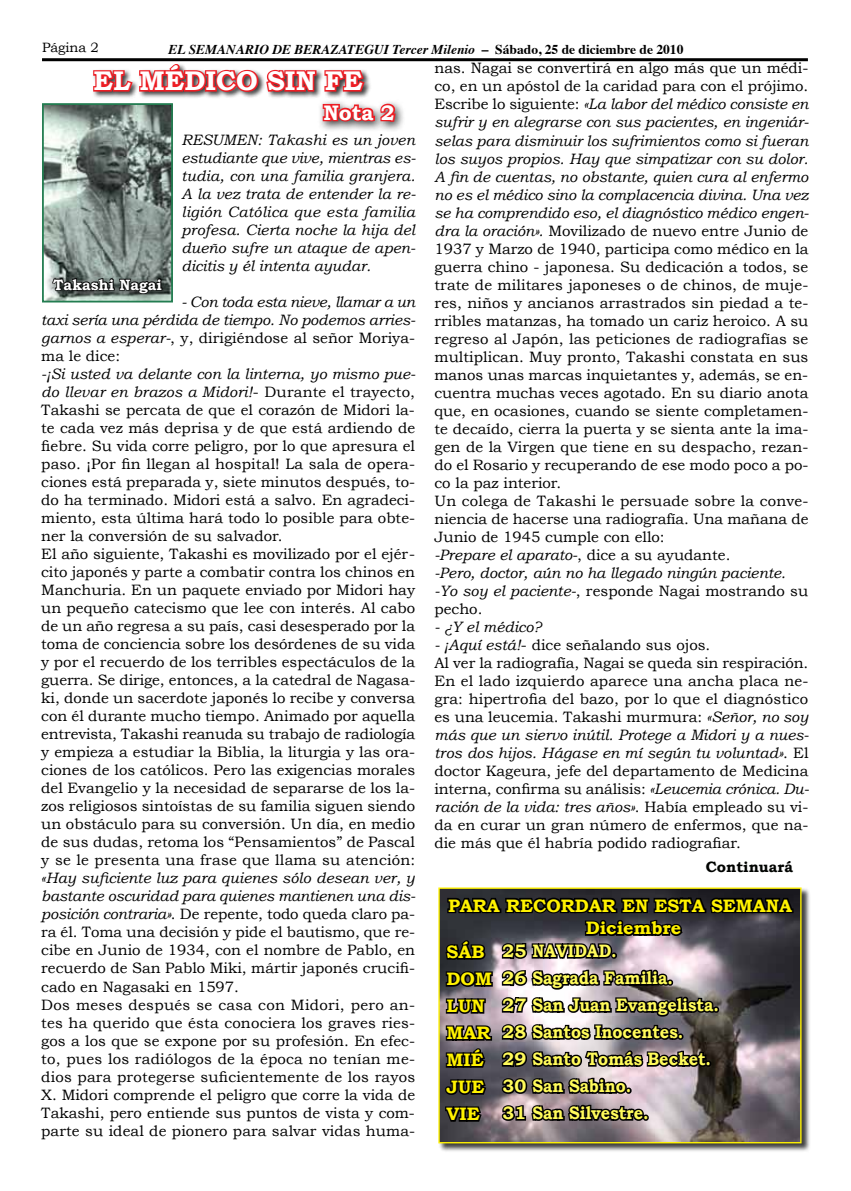
<style>
.page{position:relative;width:851px;height:1191px;background:#fff}
.page>*{position:absolute;margin:0;border:0;box-sizing:border-box;transform-origin:0 0}
.t1{font:700 27px "Bookman Old Style";color:#fff}
.t2{font:700 21px "Bookman Old Style";color:#fff}
.t3{font:700 18px/27px "Bookman Old Style";color:#fffb5b}
.t4{font:700 18px/27px "Bookman Old Style";color:#fff200}
.t5{font:15px/18px "Bookman Old Style";color:#000}
.t6{font:italic 15px/18px "Bookman Old Style";color:#000;text-align:justify}
.t7{font:700 15px "Bookman Old Style";color:#fff}
.t8{font:700 15px "Bookman Old Style";letter-spacing:-.005em;color:#000300}
.t9{font:italic 700 13.5px "Times";color:#000}
.t10{font:13.5px "Bookman Old Style";color:#000}
.s1{font-style:normal}
.s2{font-style:italic}
</style>
<div class="page">
<hr style="left:42px;top:58px;width:765px;height:3px;background:#000">
<div style="left:438px;top:887px;width:372px;height:265px;background:#000;opacity:.75"></div>
<img style="left:440px;top:889px;width:359px;height:252px">
<svg style="left:442px;top:887px;width:353px;height:238px;background:#5b5558"></svg>
<div style="left:317px;top:98px;width:89px;height:34px;background:#000;opacity:.75"></div>
<svg style="left:92px;top:58px;width:305px;height:68px"></svg>
<img style="left:45px;top:106px;width:125px;height:163px">
<div style="left:42px;top:103px;width:131px;height:199px;border:2px solid #237d51"></div>
<div style="left:43px;top:269px;width:128px;height:34px;background:#000;opacity:.75"></div>
<svg style="left:51px;top:276px;width:112px;height:19px;background:#393f3d"></svg>
<p class="t10" style="left:42px;top:39px;width:58px">Página 2</p>
<p class="t9" style="left:169px;top:37px;width:516px">EL SEMANARIO DE BERAZATEGUI Tercer Milenio <span class="s1">– Sábado, 25 de diciembre de 2010</span></p>
<h1 class="t1" style="left:94px;top:65px;width:270px">EL MÉDICO SIN FE</h1>
<h2 class="t2" style="left:323px;top:100px;width:73px">Nota 2</h2>
<p class="t6" style="left:181px;top:131px;width:236px">RESUMEN: Takashi es un joven estudiante que vive, mientras es&shy;tudia, con una familia granjera.<br>A la vez trata de entender la re&shy;ligión Católica que esta familia profesa. Cierta noche la hija del dueño sufre un ataque de apen&shy;dicitis y él intenta ayudar.</p>
<p class="t6" style="left:41px;top:293px;width:375px;text-indent:140px">- Con toda esta nieve, llamar a un taxi sería una pérdida de tiempo. No podemos arries&shy;garnos a esperar-<span class="s1">, y, dirigiéndose al señor Moriya&shy;ma le dice:</span></p>
<p class="t5" style="left:41px;top:365px;width:376px"><span class="s2">-¡Si usted va delante con la linterna, yo mismo pue&shy;do llevar en brazos a Midori!</span>- Durante el trayecto, Takashi se percata de que el corazón de Midori la&shy;te cada vez más deprisa y de que está ardiendo de fiebre. Su vida corre peligro, por lo que apresura el paso. ¡Por fin llegan al hospital! La sala de opera&shy;ciones está preparada y, siete minutos después, to&shy;do ha terminado. Midori está a salvo. En agradeci&shy;miento, esta última hará todo lo posible para obte&shy;ner la conversión de su salvador.<br>El año siguiente, Takashi es movilizado por el ejér&shy;cito japonés y parte a combatir contra los chinos en Manchuria. En un paquete enviado por Midori hay un pequeño catecismo que lee con interés. Al cabo de un año regresa a su país, casi desesperado por la toma de conciencia sobre los desórdenes de su vida y por el recuerdo de los terribles espectáculos de la guerra. Se dirige, entonces, a la catedral de Nagasa&shy;ki, donde un sacerdote japonés lo recibe y conversa con él durante mucho tiempo. Animado por aquella entrevista, Takashi reanuda su trabajo de radiología y empieza a estudiar la Biblia, la liturgia y las ora&shy;ciones de los católicos. Pero las exigencias morales del Evangelio y la necesidad de separarse de los la&shy;zos religiosos sintoístas de su familia siguen siendo un obstáculo para su conversión. Un día, en medio de sus dudas, retoma los “Pensamientos” de Pascal y se le presenta una frase que llama su atención:</p>
<p class="t5" style="left:41px;top:869px;width:375px"><span class="s2">«Hay suficiente luz para quienes sólo desean ver, y bastante oscuridad para quienes mantienen una dis&shy;posición contraria»</span>. De repente, todo queda claro pa&shy;ra él. Toma una decisión y pide el bautismo, que re&shy;cibe en Junio de 1934, con el nombre de Pablo, en recuerdo de San Pablo Miki, mártir japonés crucifi&shy;cado en Nagasaki en 1597.<br>Dos meses después se casa con Midori, pero an&shy;tes ha querido que ésta conociera los graves ries&shy;gos a los que se expone por su profesión. En efec&shy;to, pues los radiólogos de la época no tenían me&shy;dios para protegerse suficientemente de los rayos X. Midori comprende el peligro que corre la vida de Takashi, pero entiende sus puntos de vista y com&shy;parte su ideal de pionero para salvar vidas huma-</p>
<p class="t7" style="left:53px;top:275px;width:110px">Takashi Nagai</p>
<p class="t5" style="left:434px;top:59px;width:376px">nas. Nagai se convertirá en algo más que un médi&shy;co, en un apóstol de la caridad para con el prójimo.<br>Escribe lo siguiente: <span class="s2">«La labor del médico consiste en sufrir y en alegrarse con sus pacientes, en ingeniár&shy;selas para disminuir los sufrimientos como si fueran los suyos propios. Hay que simpatizar con su dolor.<br>A fin de cuentas, no obstante, quien cura al enfermo no es el médico sino la complacencia divina. Una vez se ha comprendido eso, el diagnóstico médico engen&shy;dra la oración».</span> Movilizado de nuevo entre Junio de 1937 y Marzo de 1940, participa como médico en la guerra chino - japonesa. Su dedicación a todos, se trate de militares japoneses o de chinos, de muje&shy;res, niños y ancianos arrastrados sin piedad a te&shy;rribles matanzas, ha tomado un cariz heroico. A su regreso al Japón, las peticiones de radiografías se multiplican. Muy pronto, Takashi constata en sus manos unas marcas inquietantes y, además, se en&shy;cuentra muchas veces agotado. En su diario anota que, en ocasiones, cuando se siente completamen&shy;te decaído, cierra la puerta y se sienta ante la ima&shy;gen de la Virgen que tiene en su despacho, rezan&shy;do el Rosario y recuperando de ese modo poco a po&shy;co la paz interior.<br>Un colega de Takashi le persuade sobre la conve&shy;niencia de hacerse una radiografía. Una mañana de Junio de 1945 cumple con ello:<br><span class="s2">-Prepare el aparato-</span>, dice a su ayudante.<br><span class="s2">-Pero, doctor, aún no ha llegado ningún paciente. -Yo soy el paciente-</span>, responde Nagai mostrando su pecho.</p>
<p class="t6" style="left:434px;top:617px;width:109px">- ¿Y el médico?</p>
<p class="t5" style="left:434px;top:635px;width:376px"><span class="s2">- ¡Aquí está!</span>- dice señalando sus ojos.<br>Al ver la radiografía, Nagai se queda sin respiración.<br>En el lado izquierdo aparece una ancha placa ne&shy;gra: hipertrofia del bazo, por lo que el diagnóstico es una leucemia. Takashi murmura: <span class="s2">«Señor, no soy más que un siervo inútil. Protege a Midori y a nues&shy;tros dos hijos. Hágase en mí según tu voluntad»</span>. El doctor Kageura, jefe del departamento de Medicina interna, confirma su análisis: <span class="s2">«Leucemia crónica. Du&shy;ración de la vida: tres años»</span>. Había empleado su vi&shy;da en curar un gran número de enfermos, que na&shy;die más que él habría podido radiografiar.</p>
<p class="t8" style="left:705px;top:858px;width:89px">Continuará</p>
<p class="t4" style="left:448px;top:891px;width:345px">PARA RECORDAR EN ESTA SEMANA</p>
<p class="t4" style="left:446px;top:938px;width:47px">SÁB<br>DOM<br>LUN<br>MAR<br>MIÉ<br>JUE<br>VIE</p>
<p class="t3" style="left:502px;top:937px;width:218px">25 NAVIDAD.<br>26 Sagrada Familia.<br>27 San Juan Evangelista.<br>28 Santos Inocentes.<br>29 Santo Tomás Becket.<br>30 San Sabino.<br>31 San Silvestre.</p>
<p class="t4" style="left:585px;top:914px;width:97px">Diciembre</p>
</div>
